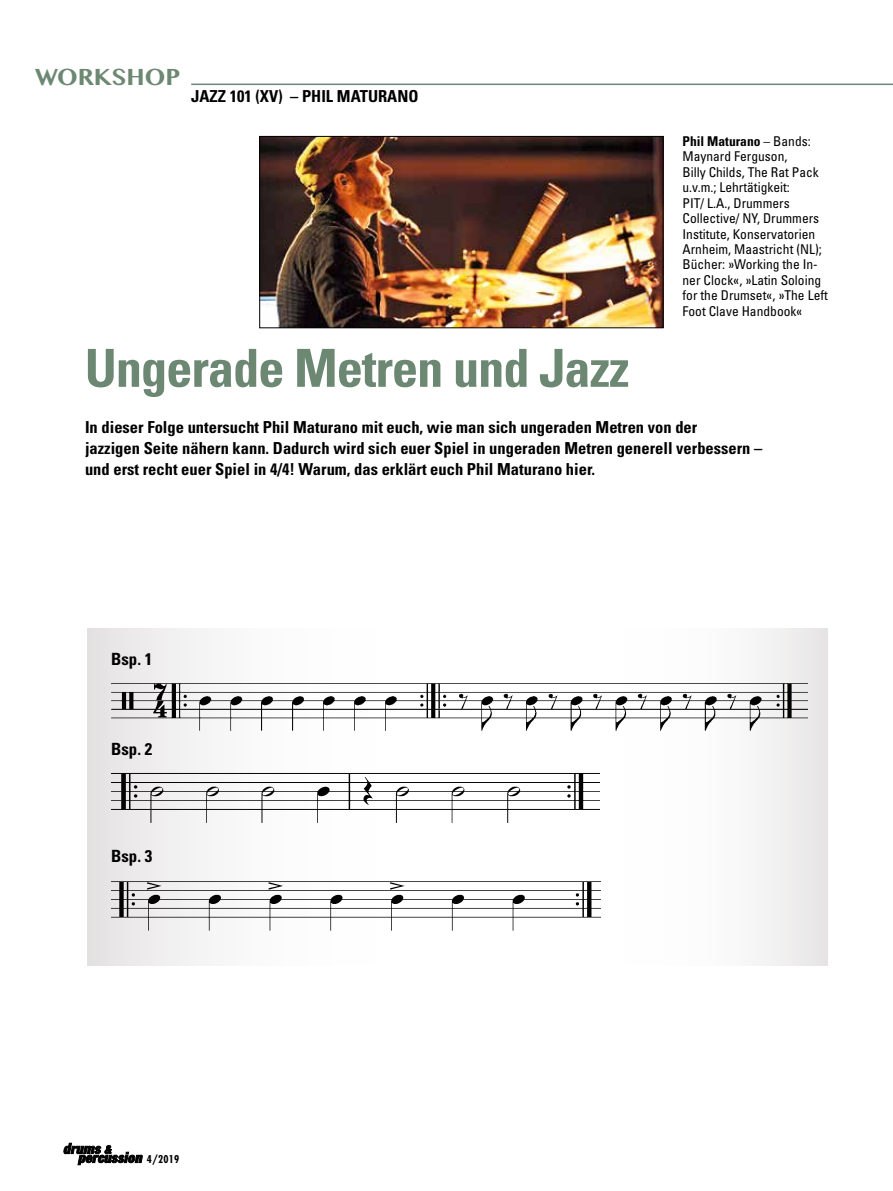
<style>
.page{position:relative;width:893px;height:1191px;background:#fff}
.page>*{position:absolute;margin:0;border:0;box-sizing:border-box;transform-origin:0 0}
.t1{font:700 condensed 52.5px "Univers LT Std";letter-spacing:-.02em;color:#6c8873}
.t2{font:700 33px "Sinhala MN";color:#6c8873}
.t3{font:700 condensed 16.8px "Univers LT Std";color:#000}
.t4{font:700 condensed 16.5px/21px "Univers LT Std";color:#000}
.t5{font:condensed 13.5px/15.5px "Univers LT Std";color:#000}
.t6{font:700 condensed 10.5px "Futura Std";color:#000}
.s1{font-weight:700}
</style>
<div class="page">
<svg style="left:63px;top:1143px;width:80px;height:22px"></svg>
<img style="left:261px;top:138px;width:400px;height:188px">
<div style="left:259px;top:136px;width:404px;height:192px;border:1px solid #000"></div>
<hr style="left:191px;top:84px;width:702px;height:1px;background:#6c8873">
<svg style="left:87px;top:628px;width:740px;height:337px"></svg>
<img style="left:111px;top:760px;width:489px;height:69px">
<img style="left:109px;top:666px;width:698px;height:78px">
<img style="left:111px;top:864px;width:489px;height:78px">
<h2 class="t2" style="left:35px;top:62px;width:147px">WORKSHOP</h2>
<p class="t4" style="left:191px;top:86px;width:229px">JAZZ 101 (XV) – PHIL MATURANO</p>
<p class="t5" style="left:682px;top:133px;width:147px"><span class="s1">Phil Maturano</span> – Bands:<br>Maynard Ferguson,<br>Billy Childs, The Rat Pack u.v.m.; Lehrtätigkeit:<br>PIT/ L.A., Drummers<br>Collective/ NY, Drummers<br>Institute, Konservatorien<br>Arnheim, Maastricht (NL);<br>Bücher: »Working the In&shy;ner Clock«, »Latin Soloing for the Drumset«, »The Left<br>Foot Clave Handbook«</p>
<h1 class="t1" style="left:85px;top:336px;width:546px">Ungerade Metren und Jazz</h1>
<p class="t4" style="left:85px;top:416px;width:679px">In dieser Folge untersucht Phil Maturano mit euch, wie man sich ungeraden Metren von der<br>jazzigen Seite nähern kann. Dadurch wird sich euer Spiel in ungeraden Metren generell verbessern – und erst recht euer Spiel in 4/4! Warum, das erklärt euch Phil Maturano hier.</p>
<p class="t3" style="left:111px;top:649px;width:43px">Bsp. 1</p>
<p class="t3" style="left:111px;top:739px;width:43px">Bsp. 2</p>
<p class="t3" style="left:111px;top:845px;width:43px">Bsp. 3</p>
<p class="t6" style="left:147px;top:1152px;width:34px">4/2019</p>
</div>
